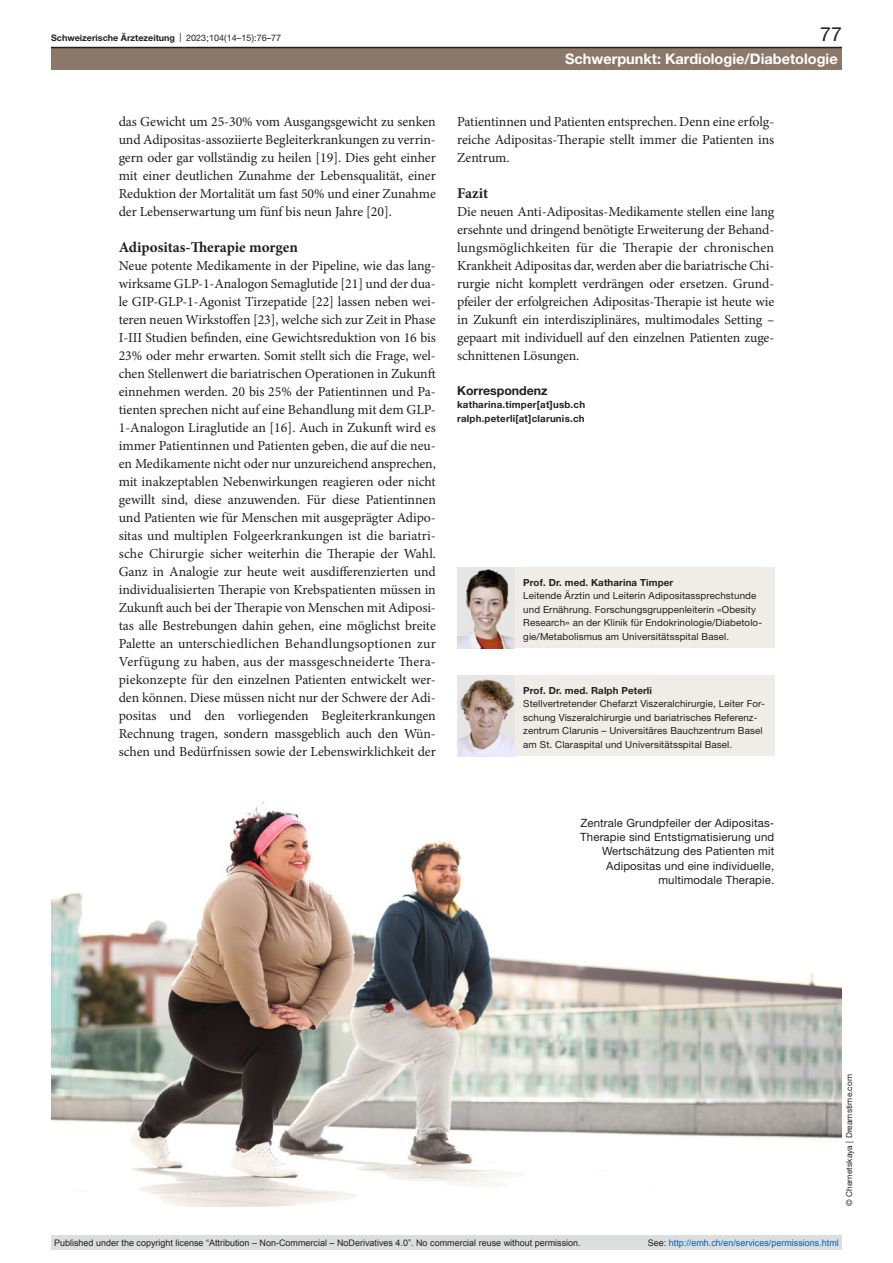
<style>
.page{position:relative;width:893px;height:1263px;background:#fff}
.page>*{position:absolute;margin:0;border:0;box-sizing:border-box;transform-origin:0 0}
.t1{font:19.5px "Helvetica Neue LT Pro";color:#231f20}
.head2{font:700 15px "Minion Pro";color:#231f20}
.t2{font:700 14.55px "Helvetica Neue LT Pro";color:#fff}
.paragraph{font:13.8px/18px "Minion Pro";letter-spacing:-.005em;color:#231f20;text-align:justify}
.correspondence-head{font:700 12.3px "Helvetica Neue LT Pro";color:#231f20}
.figure-caption{font:11.4px/14.2px "Helvetica Neue LT Pro";letter-spacing:.01em;color:#231f20;text-align:right}
.affiliations-small{font:9.75px/13.5px "Helvetica Neue LT Pro";letter-spacing:.01em;color:#231f20}
.correspondence-e-mai{font:700 9.75px "Helvetica Neue LT Pro";letter-spacing:.02em;color:#231f20}
.authors-small{font:700 9.75px "Helvetica Neue LT Pro";letter-spacing:.01em;color:#231f20}
.t3{font:9px "Arial";color:#231f20}
.t4{font:700 9px "Helvetica Neue LT Pro";color:#231f20}
.t5{font:9px "Arial";color:#0066b3}
.credits{font:8.25px "Helvetica Neue LT Pro";letter-spacing:.01em;color:#231f20}
.s1{font-weight:400}
.s2{color:#231f20}
</style>
<div class="page">
<div style="left:457px;top:567px;width:317px;height:81px;background:#f0ece7"></div>
<div style="left:457px;top:675px;width:317px;height:81px;background:#f0ece7"></div>
<img style="left:457px;top:567px;width:58px;height:81px">
<img style="left:457px;top:675px;width:58px;height:81px">
<img style="left:51px;top:801px;width:791px;height:405px">
<div style="left:51px;top:48px;width:791px;height:22px;background:#8b7869"></div>
<hr style="left:51px;top:47px;width:791px;height:1px;background:#231f20">
<div style="left:51px;top:1235px;width:791px;height:15px;background:#dcdddf"></div>
<p class="t4" style="left:51px;top:32px;width:232px">Schweizerische Ärztezeitung <span class="s1">| 2023;104(14–15):76–77</span></p>
<h1 class="t1" style="left:820px;top:22px;width:23px">77</h1>
<p class="paragraph" style="left:119px;top:113px;width:319px">das Gewicht um 25-30% vom Ausgangsgewicht zu senken und Adipositas-assoziierte Begleiterkrankungen zu verrin&shy;gern oder gar vollständig zu heilen [19]. Dies geht einher mit einer deutlichen Zunahme der Lebensqualität, einer Reduktion der Mortalität um fast 50% und einer Zunahme der Lebenserwartung um fünf bis neun Jahre [20].</p>
<p class="head2" style="left:119px;top:237px;width:181px">Adipositas-Therapie morgen</p>
<p class="paragraph" style="left:119px;top:257px;width:319px">Neue potente Medikamente in der Pipeline, wie das lang&shy;wirksame GLP-1-Analogon Semaglutide [21] und der dua&shy;le GIP-GLP-1-Agonist Tirzepatide [22] lassen neben wei&shy;teren neuen Wirkstoffen [23], welche sich zur Zeit in Phase I-III Studien befinden, eine Gewichtsreduktion von 16 bis 23% oder mehr erwarten. Somit stellt sich die Frage, wel&shy;chen Stellenwert die bariatrischen Operationen in Zukunft einnehmen werden. 20 bis 25% der Patientinnen und Pa&shy;tienten sprechen nicht auf eine Behandlung mit dem GLP-1-Analogon Liraglutide an [16]. Auch in Zukunft wird es immer Patientinnen und Patienten geben, die auf die neu&shy;en Medikamente nicht oder nur unzureichend ansprechen, mit inakzeptablen Nebenwirkungen reagieren oder nicht gewillt sind, diese anzuwenden. Für diese Patientinnen und Patienten wie für Menschen mit ausgeprägter Adipo&shy;sitas und multiplen Folgeerkrankungen ist die bariatri&shy;sche Chirurgie sicher weiterhin die Therapie der Wahl.<br>Ganz in Analogie zur heute weit ausdifferenzierten und individualisierten Therapie von Krebspatienten müssen in Zukunft auch bei der Therapie von Menschen mit Adiposi&shy;tas alle Bestrebungen dahin gehen, eine möglichst breite Palette an unterschiedlichen Behandlungsoptionen zur Verfügung zu haben, aus der massgeschneiderte Thera&shy;piekonzepte für den einzelnen Patienten entwickelt wer&shy;den können. Diese müssen nicht nur der Schwere der Adi&shy;positas und den vorliegenden Begleiterkrankungen Rechnung tragen, sondern massgeblich auch den Wün&shy;schen und Bedürfnissen sowie der Lebenswirklichkeit der</p>
<p class="t2" style="left:565px;top:49px;width:274px">Schwerpunkt: Kardiologie/Diabetologie</p>
<p class="paragraph" style="left:457px;top:113px;width:319px">Patientinnen und Patienten entsprechen. Denn eine erfolg&shy;reiche Adipositas-Therapie stellt immer die Patienten ins Zentrum.</p>
<p class="head2" style="left:457px;top:183px;width:33px">Fazit</p>
<p class="paragraph" style="left:457px;top:203px;width:319px">Die neuen Anti-Adipositas-Medikamente stellen eine lang ersehnte und dringend benötigte Erweiterung der Behand&shy;lungsmöglichkeiten für die Therapie der chronischen Krankheit Adipositas dar, werden aber die bariatrische Chi&shy;rurgie nicht komplett verdrängen oder ersetzen. Grund&shy;pfeiler der erfolgreichen Adipositas-Therapie ist heute wie in Zukunft ein interdisziplinäres, multimodales Setting – gepaart mit individuell auf den einzelnen Patienten zuge&shy;schnittenen Lösungen.</p>
<p class="correspondence-head" style="left:457px;top:382px;width:92px">Korrespondenz</p>
<p class="correspondence-e-mai" style="left:457px;top:398px;width:129px">katharina.timper[at]usb.ch</p>
<p class="correspondence-e-mai" style="left:457px;top:412px;width:129px">ralph.peterli[at]clarunis.ch</p>
<p class="authors-small" style="left:523px;top:576px;width:152px">Prof. Dr. med. Katharina Timper</p>
<p class="affiliations-small" style="left:523px;top:589px;width:240px">Leitende Ärztin und Leiterin Adipositassprechstunde und Ernährung. Forschungsgruppenleiterin «Obesity Research» an der Klinik für Endokrinologie/Diabetolo&shy;gie/Metabolismus am Universitätsspital Basel.</p>
<p class="authors-small" style="left:523px;top:684px;width:130px">Prof. Dr. med. Ralph Peterli</p>
<p class="affiliations-small" style="left:523px;top:697px;width:243px">Stellvertretender Chefarzt Viszeralchirurgie, Leiter For&shy;schung Viszeralchirurgie und bariatrisches Referenz&shy;zentrum Clarunis – Universitäres Bauchzentrum Basel am St. Claraspital und Universitätsspital Basel.</p>
<p class="figure-caption" style="left:580px;top:815px;width:195px">Zentrale Grundpfeiler der Adipositas-Therapie sind Entstigmatisierung und Wertschätzung des Patienten mit Adipositas und eine individuelle, multimodale Therapie.</p>
<p class="credits" style="left:844px;top:1206px;width:133px;rotate:-90deg">© Chernetskaya | Dreamstime.com</p>
<p class="t3" style="left:54px;top:1237px;width:528px">Published under the copyright license “Attribution – Non-Commercial – NoDerivatives 4.0”. No commercial reuse without permission.</p>
<p class="t5" style="left:648px;top:1237px;width:193px"><span class="s2">See:</span> http://emh.ch/en/services/permissions.html</p>
</div>
